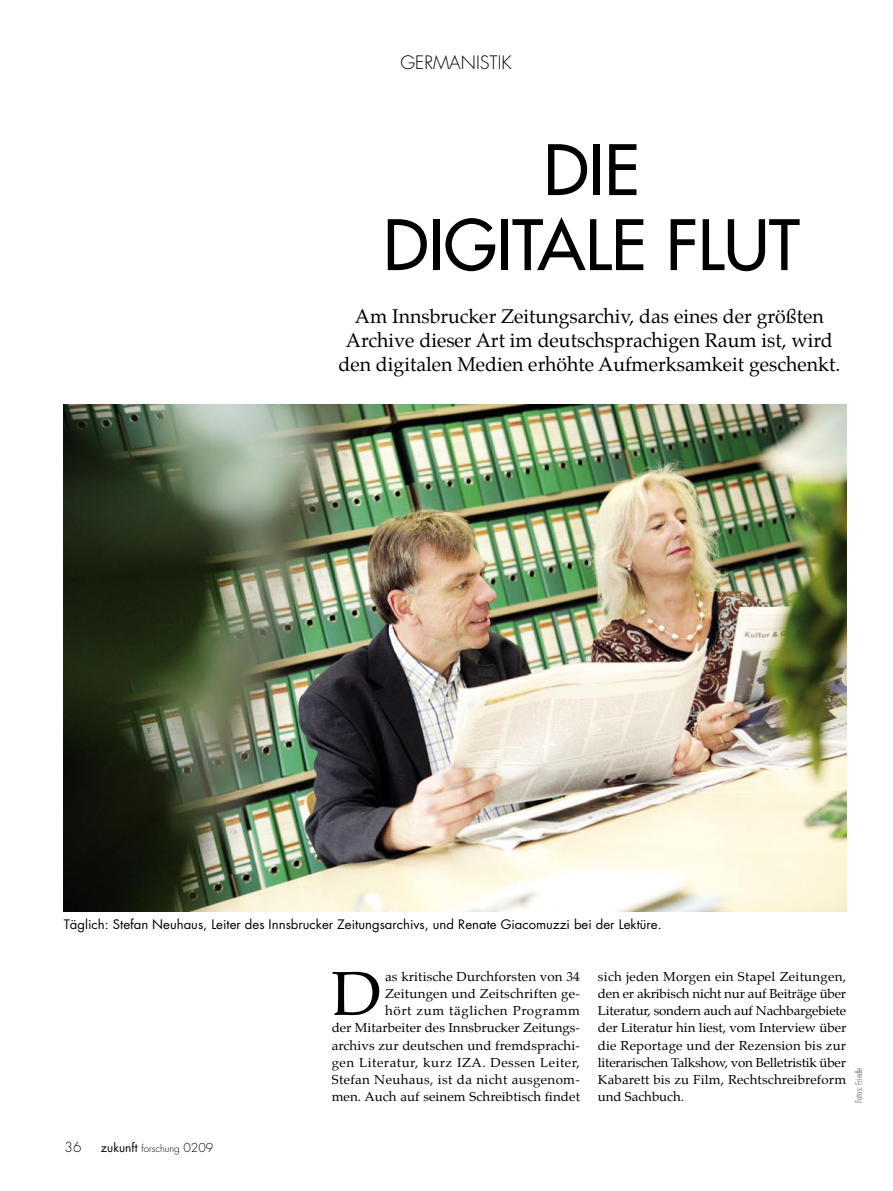
<style>
.page{position:relative;width:893px;height:1191px;background:#fff}
.page>*{position:absolute;margin:0;border:0;box-sizing:border-box;transform-origin:0 0}
.Zitat{font:67.5px "Futura";color:#000}
.t1{font:62.1px "Palatino";color:#000;scale:1.05 1}
.Zitat-2{font:19.5px/24px "Palatino";color:#000;text-align:center}
.Zitat-3{font:300 18px "Futura";color:#000}
.Zitat-4{font:300 13.5px "Futura";color:#000}
.t2{font:12.75px/17.2px "Palatino";letter-spacing:.01em;color:#000;text-align:right;scale:1.05 1}
.t3{font:12.75px "Futura";color:#000}
.Zitat-5{font:300 9.75px "Futura";color:#000}
.t4{font:300 condensed 9px "Futura";color:#7c7c7c}
.s1{font-weight:400;font-size:12px}
.s2{font-size:12px}
</style>
<div class="page">
<img style="left:64px;top:404px;width:782px;height:507px">
<p class="Zitat-3" style="left:400px;top:50px;width:113px">GERMANISTIK</p>
<p class="Zitat" style="left:544px;top:126px;width:97px">DIE</p>
<p class="Zitat" style="left:383px;top:201px;width:418px">DIGITALE FLUT</p>
<p class="Zitat-2" style="left:338px;top:305px;width:503px">Am Innsbrucker Zeitungsarchiv, das eines der größten<br>Archive dieser Art im deutschsprachigen Raum ist, wird den digitalen Medien erhöhte Aufmerksamkeit geschenkt.</p>
<p class="t3" style="left:64px;top:915px;width:599px">Täglich: Stefan Neuhaus, Leiter des Innsbrucker Zeitungsarchivs, und Renate Giacomuzzi bei der Lektüre.</p>
<p class="t2" style="left:332px;top:968px;width:238px">as kritische Durchforsten von 34<br>Zeitungen und Zeitschriften ge-<br>hört zum täglichen Programm<br>der Mitarbeiter des Innsbrucker Zeitungs&shy;archivs zur deutschen und fremdsprachi&shy;gen Literatur, kurz IZA. Dessen Leiter, Stefan Neuhaus, ist da nicht ausgenom&shy;men. Auch auf seinem Schreibtisch findet</p>
<p class="t2" style="left:598px;top:968px;width:238px;text-align:justify">sich jeden Morgen ein Stapel Zeitungen, den er akribisch nicht nur auf Beiträge über Literatur, sondern auch auf Nachbargebiete der Literatur hin liest, vom Interview über die Reportage und der Rezension bis zur literarischen Talkshow, von Belletristik über Kabarett bis zu Film, Rechtschreibreform und Sachbuch.</p>
<p class="t1" style="left:332px;top:953px;width:49px">D</p>
<p class="t4" style="left:853px;top:1103px;width:37px;rotate:-90deg">Fotos: Friedle</p>
<p class="Zitat-4" style="left:65px;top:1138px;width:18px">36</p>
<p class="Zitat-5" style="left:101px;top:1142px;width:114px"><span class="s1">zukunft</span> forschung <span class="s2">0209</span></p>
</div>
